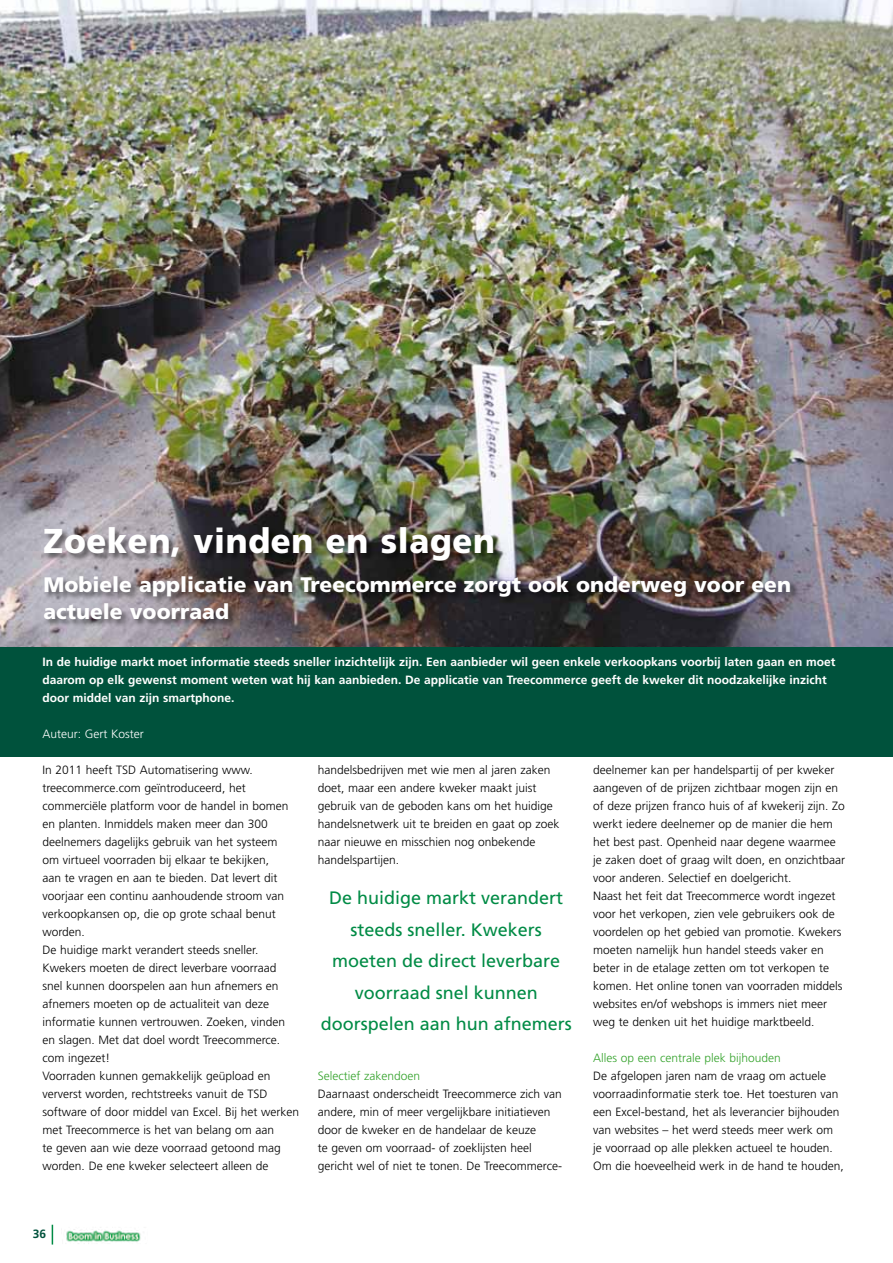
<style>
.page{position:relative;width:893px;height:1263px;background:#fff}
.page>*{position:absolute;margin:0;border:0;box-sizing:border-box;transform-origin:0 0}
.t1{font:900 34.5px "Frutiger";letter-spacing:.02em;color:#fff;scale:.95 1}
.t2{font:900 21px/27px "Frutiger";color:#fff}
.t3{font:18px/31.5px "Frutiger";color:#008b45;text-align:center}
.t4{font:300 12px/18px "Frutiger";color:#000}
.t5{font:700 12px/18px "Frutiger";color:#fff}
.t6{font:300 12px "Frutiger";color:#35a32c}
.t7{font:300 12px "Frutiger";color:#fff}
.t8{font:700 12px "Frutiger";color:#00523c}
</style>
<div class="page">
<svg style="left:52px;top:1225px;width:1px;height:19px"></svg>
<img style="left:66px;top:1229px;width:75px;height:15px">
<img style="left:0;top:0;width:893px;height:647px">
<div style="left:44px;top:527px;width:458px;height:42px;background:#000;opacity:.5"></div>
<div style="left:44px;top:576px;width:755px;height:52px;background:#000;opacity:.5"></div>
<div style="left:0;top:647px;width:893px;height:110px;background:#00523c"></div>
<h1 class="t1" style="left:43px;top:520px;width:477px">Zoeken, vinden en slagen</h1>
<h2 class="t2" style="left:43px;top:571px;width:749px">Mobiele applicatie van Treecommerce zorgt ook onderweg voor een actuele voorraad</h2>
<p class="t5" style="left:43px;top:653px;width:794px">In de huidige markt moet informatie steeds sneller inzichtelijk zijn. Een aanbieder wil geen enkele verkoopkans voorbij laten gaan en moet daarom op elk gewenst moment weten wat hij kan aanbieden. De applicatie van Treecommerce geeft de kweker dit noodzakelijke inzicht door middel van zijn smartphone.</p>
<p class="t7" style="left:43px;top:727px;width:103px">Auteur: Gert Koster</p>
<p class="t4" style="left:43px;top:761px;width:258px">In 2011 heeft TSD Automatisering www. treecommerce.com geïntroduceerd, het commerciële platform voor de handel in bomen en planten. Inmiddels maken meer dan 300 deelnemers dagelijks gebruik van het systeem<br>om virtueel voorraden bij elkaar te bekijken,<br>aan te vragen en aan te bieden. Dat levert dit voorjaar een continu aanhoudende stroom van verkoopkansen op, die op grote schaal benut worden.<br>De huidige markt verandert steeds sneller.<br>Kwekers moeten de direct leverbare voorraad snel kunnen doorspelen aan hun afnemers en afnemers moeten op de actualiteit van deze informatie kunnen vertrouwen. Zoeken, vinden en slagen. Met dat doel wordt Treecommerce. com ingezet!<br>Voorraden kunnen gemakkelijk geüpload en ververst worden, rechtstreeks vanuit de TSD software of door middel van Excel. Bij het werken met Treecommerce is het van belang om aan<br>te geven aan wie deze voorraad getoond mag worden. De ene kweker selecteert alleen de</p>
<p class="t4" style="left:318px;top:761px;width:243px">handelsbedrijven met wie men al jaren zaken doet, maar een andere kweker maakt juist gebruik van de geboden kans om het huidige handelsnetwerk uit te breiden en gaat op zoek naar nieuwe en misschien nog onbekende handelspartijen.</p>
<h3 class="t3" style="left:321px;top:882px;width:253px">De huidige markt verandert steeds sneller. Kwekers moeten de direct leverbare voorraad snel kunnen doorspelen aan hun afnemers</h3>
<p class="t6" style="left:318px;top:1069px;width:104px">Selectief zakendoen</p>
<p class="t4" style="left:318px;top:1085px;width:246px">Daarnaast onderscheidt Treecommerce zich van andere, min of meer vergelijkbare initiatieven door de kweker en de handelaar de keuze<br>te geven om voorraad- of zoeklijsten heel gericht wel of niet te tonen. De Treecommerce-</p>
<p class="t4" style="left:593px;top:761px;width:254px">deelnemer kan per handelspartij of per kweker aangeven of de prijzen zichtbaar mogen zijn en of deze prijzen franco huis of af kwekerij zijn. Zo werkt iedere deelnemer op de manier die hem het best past. Openheid naar degene waarmee je zaken doet of graag wilt doen, en onzichtbaar voor anderen. Selectief en doelgericht.<br>Naast het feit dat Treecommerce wordt ingezet voor het verkopen, zien vele gebruikers ook de voordelen op het gebied van promotie. Kwekers moeten namelijk hun handel steeds vaker en beter in de etalage zetten om tot verkopen te komen. Het online tonen van voorraden middels websites en/of webshops is immers niet meer weg te denken uit het huidige marktbeeld.</p>
<p class="t6" style="left:593px;top:1051px;width:189px">Alles op een centrale plek bijhouden</p>
<p class="t4" style="left:593px;top:1067px;width:252px">De afgelopen jaren nam de vraag om actuele voorraadinformatie sterk toe. Het toesturen van een Excel-bestand, het als leverancier bijhouden van websites – het werd steeds meer werk om je voorraad op alle plekken actueel te houden.<br>Om die hoeveelheid werk in de hand te houden,</p>
<p class="t8" style="left:33px;top:1227px;width:15px">36</p>
</div>
